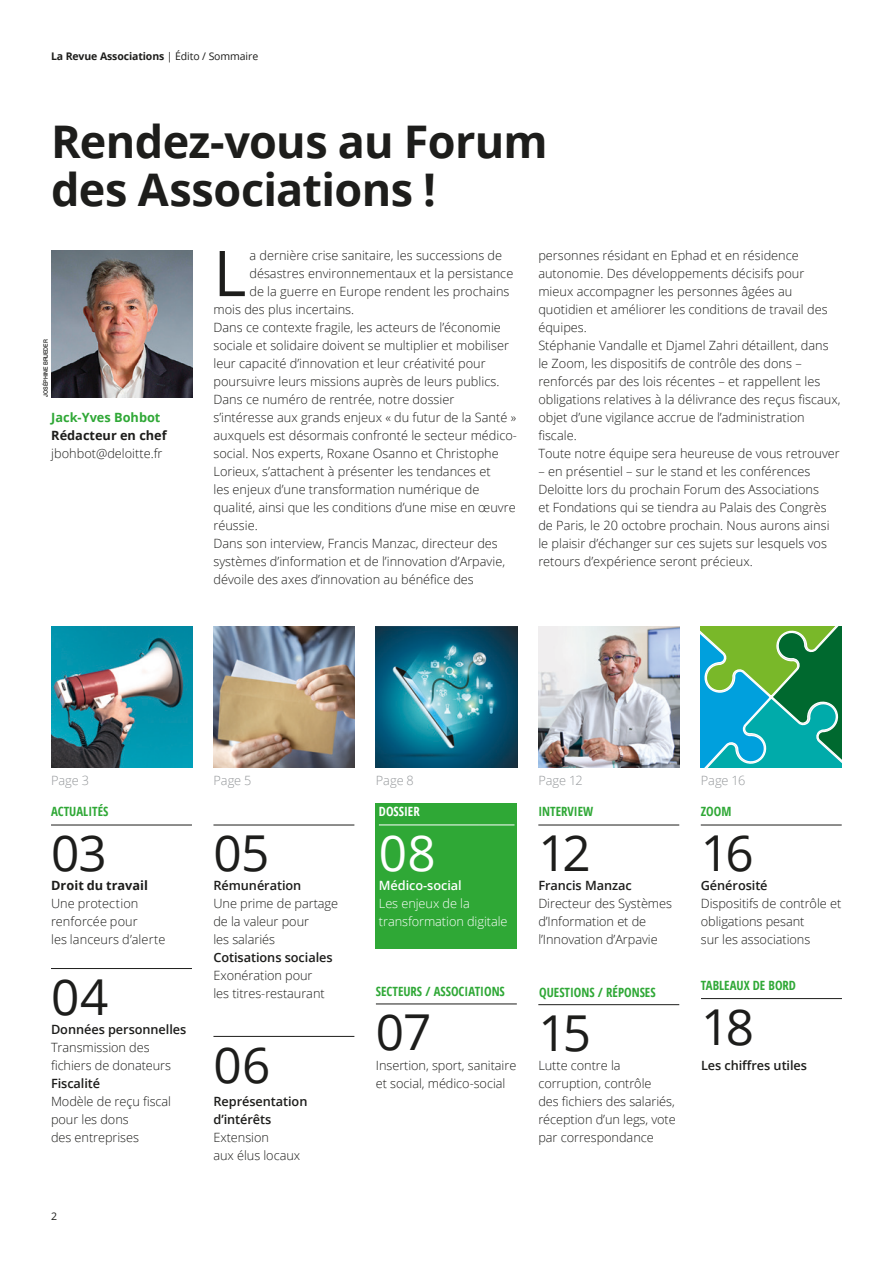
<style>
.page{position:relative;width:893px;height:1263px;background:#fff}
.page>*{position:absolute;margin:0;border:0;box-sizing:border-box;transform-origin:0 0}
.t1{font:63.15px "Open Sans";color:#1d1d1b}
.t2{font:49.5px "Open Sans";letter-spacing:-.02em;color:#1d1d1b}
.t3{font:49.5px "Open Sans";color:#fff}
.t4{font:700 45px/48px "Open Sans";letter-spacing:-.015em;color:#1d1d1b}
.t5{font:300 12.75px/18px "Open Sans";color:#1d1d1b}
.t6{font:600 12.75px/18px "Open Sans";letter-spacing:-.005em;color:#1d1d1b}
.t7{font:700 condensed 12.75px "Open Sans";color:#2fa836}
.t8{font:300 12.75px/18px "Open Sans";letter-spacing:-.005em;color:#fff}
.t9{font:700 12.75px "Open Sans";color:#1d1d1b}
.t10{font:300 12.75px "Open Sans";letter-spacing:-.005em;color:#94979a}
.t11{font:700 12.75px "Open Sans";color:#2fa836}
.t12{font:600 12.75px "Open Sans";letter-spacing:-.005em;color:#fff}
.t13{font:700 condensed 12.75px "Open Sans";color:#fff}
.t14{font:700 10.5px "Open Sans";letter-spacing:-.01em;color:#1d1d1b}
.t15{font:10.5px "Open Sans";color:#1d1d1b}
.t16{font:500 6px "Helvetica Neue LT Std";letter-spacing:-.01em;color:#1d1d1b;scale:.9 1}
.s1{font-weight:400}
</style>
<div class="page">
<img style="left:51px;top:627px;width:141px;height:141px">
<img style="left:213px;top:627px;width:142px;height:141px">
<img style="left:376px;top:627px;width:141px;height:141px">
<img style="left:538px;top:627px;width:141px;height:141px">
<svg style="left:701px;top:627px;width:141px;height:141px;background:#30a382"></svg>
<hr style="left:51px;top:825px;width:141px;height:1px;background:#1d1d1b">
<hr style="left:213px;top:825px;width:141px;height:1px;background:#1d1d1b">
<hr style="left:213px;top:1036px;width:141px;height:1px;background:#1d1d1b">
<hr style="left:51px;top:968px;width:141px;height:1px;background:#1d1d1b">
<hr style="left:538px;top:825px;width:141px;height:1px;background:#1d1d1b">
<hr style="left:701px;top:825px;width:141px;height:1px;background:#1d1d1b">
<hr style="left:538px;top:1004px;width:141px;height:1px;background:#1d1d1b">
<hr style="left:376px;top:1003px;width:141px;height:1px;background:#1d1d1b">
<div style="left:376px;top:803px;width:141px;height:146px;background:#2fa836"></div>
<hr style="left:379px;top:824px;width:135px;height:1px;background:#fff">
<hr style="left:701px;top:998px;width:141px;height:1px;background:#1d1d1b">
<img style="left:51px;top:250px;width:141px;height:148px">
<p class="t14" style="left:51px;top:48px;width:209px">La Revue Associations <span class="s1">| Édito / Sommaire</span></p>
<h3 class="t4" style="left:51px;top:117px;width:498px">Rendez-vous au Forum des Associations !</h3>
<p class="t16" style="left:42px;top:397px;width:65px;rotate:-90deg">JOSÉPHINE BRUEDER</p>
<p class="t11" style="left:51px;top:408px;width:111px">Jack-Yves Bohbot</p>
<p class="t9" style="left:51px;top:426px;width:117px">Rédacteur en chef</p>
<p class="t5" style="left:51px;top:444px;width:113px">jbohbot@deloitte.fr</p>
<h1 class="t1" style="left:213px;top:230px;width:34px">L</h1>
<p class="t5" style="left:249px;top:246px;width:254px">a dernière crise sanitaire, les successions de</p>
<p class="t5" style="left:249px;top:264px;width:265px">désastres environnementaux et la persistance</p>
<p class="t5" style="left:249px;top:282px;width:262px">de la guerre en Europe rendent les prochains</p>
<p class="t5" style="left:213px;top:300px;width:142px">mois des plus incertains.</p>
<p class="t5" style="left:213px;top:318px;width:289px">Dans ce contexte fragile, les acteurs de l’économie</p>
<p class="t5" style="left:213px;top:336px;width:297px">sociale et solidaire doivent se multiplier et mobiliser</p>
<p class="t5" style="left:213px;top:354px;width:274px">leur capacité d’innovation et leur créativité pour</p>
<p class="t5" style="left:213px;top:372px;width:287px">poursuivre leurs missions auprès de leurs publics.</p>
<p class="t5" style="left:213px;top:390px;width:242px">Dans ce numéro de rentrée, notre dossier</p>
<p class="t5" style="left:213px;top:408px;width:304px">s’intéresse aux grands enjeux « du futur de la Santé »</p>
<p class="t5" style="left:213px;top:426px;width:305px">auxquels est désormais confronté le secteur médico-</p>
<p class="t5" style="left:213px;top:444px;width:287px">social. Nos experts, Roxane Osanno et Christophe</p>
<p class="t5" style="left:213px;top:462px;width:279px">Lorieux, s’attachent à présenter les tendances et</p>
<p class="t5" style="left:213px;top:480px;width:267px">les enjeux d’une transformation numérique de</p>
<p class="t5" style="left:213px;top:498px;width:304px">qualité, ainsi que les conditions d’une mise en œuvre</p>
<p class="t5" style="left:213px;top:516px;width:46px">réussie.</p>
<p class="t5" style="left:213px;top:534px;width:286px">Dans son interview, Francis Manzac, directeur des</p>
<p class="t5" style="left:213px;top:552px;width:293px">systèmes d’information et de l’innovation d’Arpavie,</p>
<p class="t5" style="left:213px;top:570px;width:262px">dévoile des axes d’innovation au bénéfice des</p>
<p class="t5" style="left:538px;top:246px;width:304px">personnes résidant en Ephad et en résidence autonomie. Des développements décisifs pour mieux accompagner les personnes âgées au quotidien et améliorer les conditions de travail des équipes.<br>Stéphanie Vandalle et Djamel Zahri détaillent, dans le Zoom, les dispositifs de contrôle des dons – renforcés par des lois récentes – et rappellent les obligations relatives à la délivrance des reçus fiscaux, objet d’une vigilance accrue de l’administration fiscale.<br>Toute notre équipe sera heureuse de vous retrouver</p>
<p class="t5" style="left:538px;top:462px;width:293px">– en présentiel – sur le stand et les conférences Deloitte lors du prochain Forum des Associations et Fondations qui se tiendra au Palais des Congrès de Paris, le 20 octobre prochain. Nous aurons ainsi le plaisir d’échanger sur ces sujets sur lesquels vos retours d’expérience seront précieux.</p>
<p class="t10" style="left:51px;top:771px;width:39px">Page 3</p>
<p class="t10" style="left:213px;top:771px;width:39px">Page 5</p>
<p class="t10" style="left:376px;top:771px;width:39px">Page 8</p>
<p class="t10" style="left:538px;top:771px;width:46px">Page 12</p>
<p class="t10" style="left:701px;top:771px;width:46px">Page 16</p>
<p class="t7" style="left:51px;top:803px;width:59px">ACTUALITÉS</p>
<h2 class="t2" style="left:51px;top:819px;width:57px">03</h2>
<p class="t9" style="left:51px;top:876px;width:99px">Droit du travail</p>
<p class="t5" style="left:51px;top:894px;width:116px">Une protection renforcée pour<br>les lanceurs d’alerte</p>
<h2 class="t2" style="left:51px;top:963px;width:59px">04</h2>
<p class="t6" style="left:51px;top:1020px;width:137px">Données personnelles</p>
<p class="t5" style="left:51px;top:1038px;width:122px">Transmission des fichiers de donateurs</p>
<p class="t6" style="left:51px;top:1074px;width:51px">Fiscalité</p>
<p class="t5" style="left:51px;top:1092px;width:122px">Modèle de reçu fiscal pour les dons<br>des entreprises</p>
<p class="t15" style="left:51px;top:1209px;width:8px">2</p>
<h2 class="t2" style="left:213px;top:819px;width:58px">05</h2>
<p class="t6" style="left:213px;top:876px;width:89px">Rémunération</p>
<p class="t5" style="left:213px;top:894px;width:126px">Une prime de partage de la valeur pour<br>les salariés</p>
<p class="t6" style="left:213px;top:948px;width:121px">Cotisations sociales</p>
<p class="t5" style="left:213px;top:966px;width:113px">Exonération pour les titres-restaurant</p>
<h2 class="t2" style="left:213px;top:1031px;width:59px">06</h2>
<p class="t6" style="left:213px;top:1092px;width:95px">Représentation d’intérêts</p>
<p class="t5" style="left:213px;top:1128px;width:88px">Extension<br>aux élus locaux</p>
<p class="t13" style="left:379px;top:803px;width:42px">DOSSIER</p>
<h2 class="t3" style="left:379px;top:819px;width:58px">08</h2>
<p class="t12" style="left:379px;top:877px;width:84px">Médico-social</p>
<p class="t8" style="left:379px;top:894px;width:130px">Les enjeux de la transformation digitale</p>
<p class="t7" style="left:376px;top:983px;width:131px">SECTEURS / ASSOCIATIONS</p>
<h2 class="t2" style="left:376px;top:998px;width:57px">07</h2>
<p class="t5" style="left:376px;top:1056px;width:142px">Insertion, sport, sanitaire et social, médico-social</p>
<p class="t7" style="left:538px;top:803px;width:56px">INTERVIEW</p>
<h2 class="t2" style="left:538px;top:819px;width:54px">12</h2>
<p class="t6" style="left:538px;top:876px;width:95px">Francis Manzac</p>
<p class="t5" style="left:538px;top:894px;width:135px">Directeur des Systèmes d’Information et de l’Innovation d’Arpavie</p>
<p class="t7" style="left:539px;top:983px;width:118px">QUESTIONS / RÉPONSES</p>
<h2 class="t2" style="left:538px;top:999px;width:54px">15</h2>
<p class="t5" style="left:538px;top:1056px;width:139px">Lutte contre la corruption, contrôle<br>des fichiers des salariés, réception d’un legs, vote par correspondance</p>
<p class="t7" style="left:701px;top:803px;width:32px">ZOOM</p>
<h2 class="t2" style="left:701px;top:819px;width:55px">16</h2>
<p class="t6" style="left:701px;top:876px;width:68px">Générosité</p>
<p class="t5" style="left:701px;top:894px;width:142px">Dispositifs de contrôle et obligations pesant<br>sur les associations</p>
<p class="t7" style="left:701px;top:976px;width:97px">TABLEAUX DE BORD</p>
<h2 class="t2" style="left:701px;top:993px;width:55px">18</h2>
<p class="t6" style="left:701px;top:1056px;width:108px">Les chiffres utiles</p>
</div>
